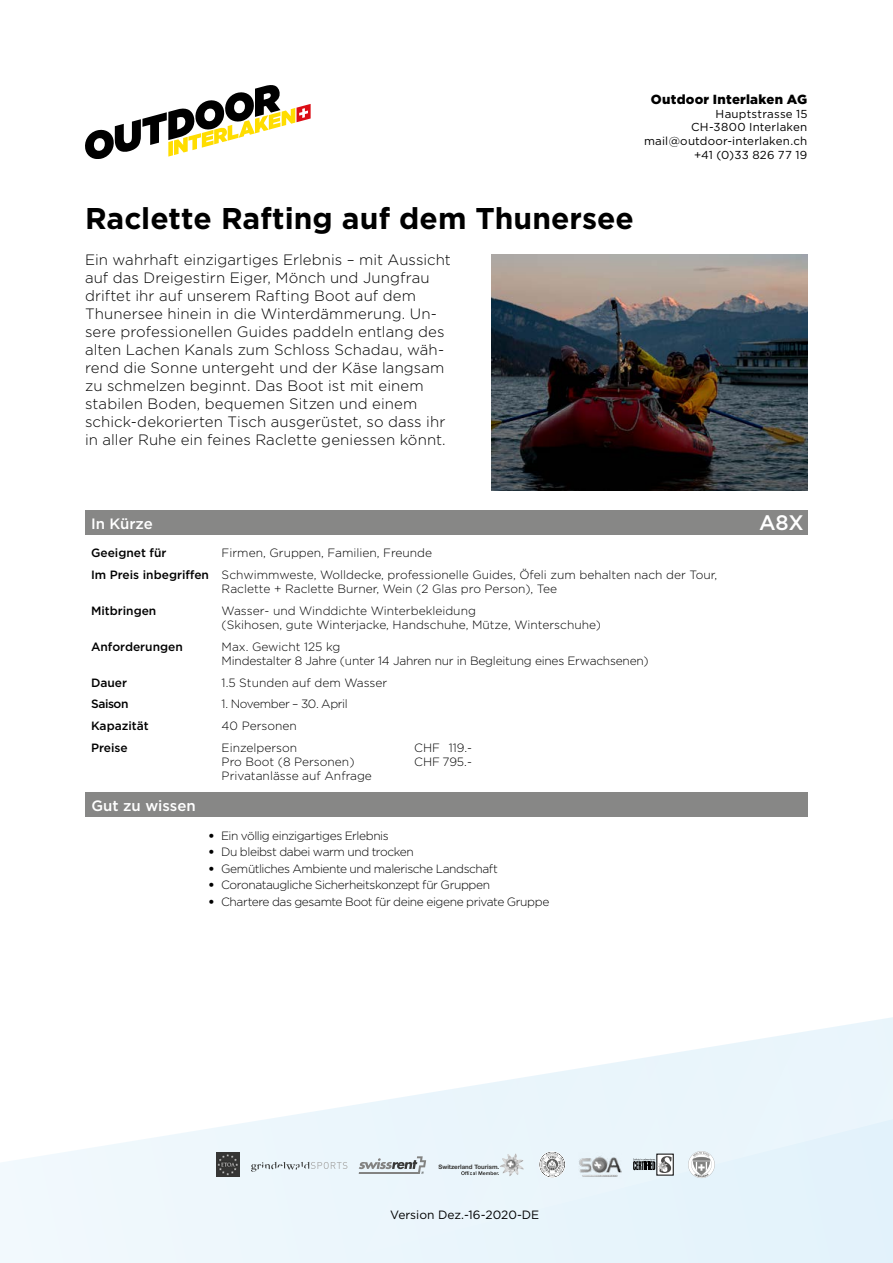
<style>
.page{position:relative;width:893px;height:1263px;background:#fff}
.page>*{position:absolute;margin:0;border:0;box-sizing:border-box;transform-origin:0 0}
.t1{font:700 30px "Gotham";color:#000}
.t2{font:500 21px "Gotham";color:#fff}
.t3{font:300 15px/18px "Gotham";letter-spacing:.005em;color:#000}
.t4{font:500 15px "Gotham";color:#fff}
.t5{font:900 13.2px "Gotham";letter-spacing:.02em;color:#000}
.t6{font:300 12px/14.4px "Gotham";letter-spacing:-.015em;color:#000}
.t7{font:300 12px "Gotham";letter-spacing:-.035em;color:#000}
.t8{font:500 12px "Gotham";color:#000}
.t9{font:300 12px "Gotham";letter-spacing:-.04em;color:#000}
.t10{font:12px "Gotham";color:#000}
.t11{font:11.55px/13.8px "Gotham";letter-spacing:.02em;color:#000;text-align:right}
.t12{font:700 6.15px "Helvetica Neue";color:#383837}
.s1{font-weight:500}
.s2{font-weight:900}
</style>
<div class="page">
<svg style="left:0;top:1017px;width:893px;height:246px;fill:#ecf6fc"></svg>
<svg style="left:461px;top:1171px;width:38px;height:4px"></svg>
<img style="left:500px;top:1153px;width:24px;height:23px">
<svg style="left:633px;top:1156px;width:38px;height:17px"></svg>
<img style="left:578px;top:1152px;width:43px;height:26px">
<svg style="left:359px;top:1156px;width:67px;height:18px"></svg>
<svg style="left:688px;top:1151px;width:27px;height:27px"></svg>
<div style="left:688px;top:1151px;width:26px;height:27px;background:#fff;border-radius:50%"></div>
<svg style="left:691px;top:1152px;width:21px;height:25px"></svg>
<svg style="left:251px;top:1162px;width:96px;height:10px"></svg>
<svg style="left:539px;top:1151px;width:26px;height:27px"></svg>
<svg style="left:540px;top:1152px;width:25px;height:25px"></svg>
<img style="left:217px;top:1153px;width:23px;height:23px">
<svg style="left:85px;top:85px;width:226px;height:74px"></svg>
<img style="left:491px;top:254px;width:317px;height:236px">
<div style="left:85px;top:511px;width:723px;height:24px;background:#878786"></div>
<div style="left:85px;top:792px;width:723px;height:25px;background:#878786"></div>
<p class="t5" style="left:651px;top:94px;width:158px">Outdoor Interlaken AG</p>
<p class="t11" style="left:644px;top:107px;width:165px">Hauptstrasse 15<br>CH-3800 Interlaken mail@outdoor-interlaken.ch +41 (0)33 826 77 19</p>
<h1 class="t1" style="left:85px;top:205px;width:550px">Raclette Rafting auf dem Thunersee</h1>
<p class="t3" style="left:85px;top:251px;width:367px">Ein wahrhaft einzigartiges Erlebnis – mit Aussicht auf das Dreigestirn Eiger, Mönch und Jungfrau driftet ihr auf unserem Rafting Boot auf dem Thunersee hinein in die Winterdämmerung. Un&shy;sere professionellen Guides paddeln entlang des alten Lachen Kanals zum Schloss Schadau, wäh&shy;rend die Sonne untergeht und der Käse langsam zu schmelzen beginnt. Das Boot ist mit einem stabilen Boden, bequemen Sitzen und einem schick-dekorierten Tisch ausgerüstet, so dass ihr in aller Ruhe ein feines Raclette geniessen könnt.</p>
<p class="t4" style="left:91px;top:517px;width:63px">In Kürze</p>
<p class="t8" style="left:91px;top:548px;width:77px">Geeignet für</p>
<p class="t6" style="left:91px;top:542px;width:628px;line-height:21.6px;text-indent:131px">Firmen, Gruppen, Familien, Freunde<br><span class="s1">Im Preis inbegriffen</span> Schwimmweste, Wolldecke, professionelle Guides, Öfeli zum behalten nach der Tour,</p>
<p class="t6" style="left:222px;top:582px;width:337px">Raclette + Raclette Burner, Wein (2 Glas pro Person), Tee</p>
<p class="t8" style="left:91px;top:605px;width:67px">Mitbringen</p>
<p class="t6" style="left:222px;top:604px;width:381px">Wasser- und Winddichte Winterbekleidung<br>(Skihosen, gute Winterjacke, Handschuhe, Mütze, Winterschuhe)</p>
<p class="t8" style="left:91px;top:641px;width:93px">Anforderungen</p>
<p class="t6" style="left:222px;top:640px;width:429px">Max. Gewicht 125 kg<br>Mindestalter 8 Jahre (unter 14 Jahren nur in Begleitung eines Erwachsenen)</p>
<p class="t8" style="left:91px;top:677px;width:38px">Dauer</p>
<p class="t6" style="left:222px;top:676px;width:167px">1.5 Stunden auf dem Wasser</p>
<p class="t8" style="left:91px;top:699px;width:39px">Saison</p>
<p class="t6" style="left:222px;top:697px;width:128px">1. November – 30. April</p>
<p class="t8" style="left:91px;top:720px;width:59px">Kapazität</p>
<p class="t6" style="left:222px;top:719px;width:77px">40 Personen</p>
<p class="t8" style="left:91px;top:742px;width:38px">Preise</p>
<p class="t6" style="left:222px;top:740px;width:152px">Einzelperson<br>Pro Boot (8 Personen)<br>Privatanlässe auf Anfrage</p>
<p class="t6" style="left:414px;top:740px;width:59px">CHF 119.-<br>CHF 795.-</p>
<p class="t4" style="left:91px;top:799px;width:106px">Gut zu wissen</p>
<p class="t9" style="left:208px;top:829px;width:182px"><span class="s2">•</span> Ein völlig einzigartiges Erlebnis</p>
<p class="t7" style="left:208px;top:846px;width:207px"><span class="s2">•</span> Du bleibst dabei warm und trocken</p>
<p class="t7" style="left:208px;top:862px;width:291px"><span class="s2">•</span> Gemütliches Ambiente und malerische Landschaft</p>
<p class="t7" style="left:208px;top:879px;width:283px"><span class="s2">•</span> Coronataugliche Sicherheitskonzept für Gruppen</p>
<p class="t6" style="left:208px;top:894px;width:342px"><span class="s2">•</span> Chartere das gesamte Boot für deine eigene private Gruppe</p>
<h2 class="t2" style="left:759px;top:514px;width:46px">A8X</h2>
<p class="t12" style="left:438px;top:1163px;width:62px">Switzerland Tourism.</p>
<p class="t10" style="left:390px;top:1209px;width:151px">Version Dez.-16-2020-DE</p>
</div>
